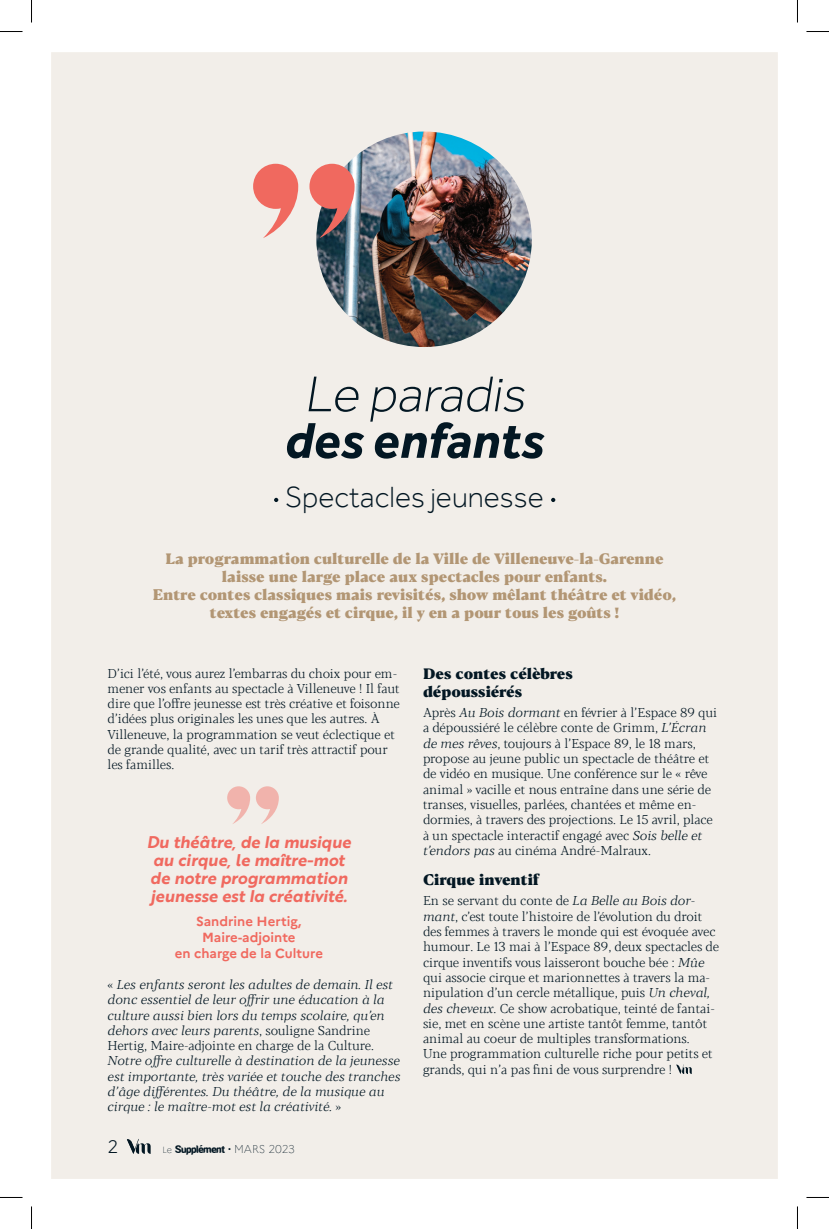
<style>
.page{position:relative;width:829px;height:1229px;background:#fff}
.page>*{position:absolute;margin:0;border:0;box-sizing:border-box;transform-origin:0 0}
.t1{font:italic 700 51.9px/46.5px "Effra";color:#031723;text-align:center}
.t2{font:300 30px "Effra";color:#031723}
.t3{font:300 18px "Marianne";color:#031723}
.t4{font:16.5px/18px "Brother 1816 Bold Italic";color:#f0695f}
.t5{font:800 15px/18px "Blacker Pro Text";color:#b29674;text-align:center}
.t6{font:800 15px/18px "Blacker Text";color:#031723}
.t7{font:700 13.2px/15.9px "Marianne";color:#f0695f;text-align:center}
.t8{font:300 12.75px/15.3px "Blacker Pro Text";color:#031723}
.t9{font:italic 300 12.75px/15.3px "Blacker Pro Text";color:#031723}
.t10{font:11.25px "Gitaluevo";color:#031723}
.s1{font-weight:300}
.s2{font-style:normal}
.s3{font-family:"Marianne";font-weight:100;font-size:9px}
.s4{font-family:"Marianne";font-weight:100}
.s5{font-style:italic}
</style>
<div class="page">
<div style="left:50px;top:51px;width:729px;height:1129px;background:#f2eee9;border:2px solid #fff"></div>
<img style="left:316px;top:131px;width:215px;height:216px;border-radius:108px">
<svg style="left:253px;top:164px;width:45px;height:74px"></svg>
<svg style="left:309px;top:164px;width:45px;height:74px;background:#c37d7a"></svg>
<svg style="left:676px;top:1064px;width:15px;height:9px"></svg>
<svg style="left:127px;top:1139px;width:24px;height:14px"></svg>
<svg style="left:227px;top:786px;width:23px;height:38px"></svg>
<svg style="left:256px;top:786px;width:23px;height:38px"></svg>
<svg style="left:274px;top:497px;width:4px;height:5px"></svg>
<svg style="left:551px;top:497px;width:4px;height:5px"></svg>
<svg style="left:0;top:31px;width:22px;height:1px"></svg>
<svg style="left:806px;top:31px;width:22px;height:1px"></svg>
<svg style="left:31px;top:0;width:1px;height:23px"></svg>
<svg style="left:31px;top:1206px;width:1px;height:22px"></svg>
<svg style="left:797px;top:0;width:1px;height:23px"></svg>
<svg style="left:797px;top:1206px;width:1px;height:22px"></svg>
<p class="t1" style="left:284px;top:369px;width:261px"><span class="s1">Leparadis </span>des enfants</p>
<p class="t2" style="left:285px;top:479px;width:260px">Spectacles jeunesse</p>
<p class="t5" style="left:153px;top:548px;width:525px">La programmation culturelle de la Ville de Villeneuve-la-Garenne laisse une large place aux spectacles pour enfants.<br>Entre contes classiques mais revisités, show mêlant théâtre et vidéo, textes engagés et cirque, il y en a pour tous les goûts !</p>
<p class="t8" style="left:108px;top:665px;width:294px">D’ici l’été, vous aurez l’embarras du choix pour em&shy;mener vos enfants au spectacle à Villeneuve ! Il faut dire que l’offre jeunesse est très créative et foisonne d’idées plus originales les unes que les autres. À Villeneuve, la programmation se veut éclectique et de grande qualité, avec un tarif très attractif pour les familles.</p>
<p class="t4" style="left:147px;top:831px;width:206px">Du théâtre, de la musique au cirque, le maître-mot de notre programmation jeunesse est la créativité.</p>
<p class="t7" style="left:175px;top:911px;width:150px">Sandrine Hertig,<br>Maire-adjointe<br>en charge de la Culture</p>
<p class="t9" style="left:108px;top:976px;width:294px"><span class="s2">«</span> Les enfants seront les adultes de demain. Il est donc essentiel de leur offrir une éducation à la culture aussi bien lors du temps scolaire, qu’en dehors avec leurs parents<span class="s2">, souligne Sandrine Hertig, Maire-adjointe en charge de la Culture.<br></span>Notre offre culturelle à destination de la jeunesse est importante, très variée et touche des tranches d’âge différentes. Du théâtre, de la musique au cirque : le maître-mot est la créativité. <span class="s2">»</span></p>
<p class="t3" style="left:108px;top:1132px;width:12px">2</p>
<p class="t10" style="left:162px;top:1143px;width:134px"><span class="s3">Le</span> Supplement <span class="s4">• MARS 2023</span></p>
<p class="t6" style="left:423px;top:665px;width:151px">Des contes célèbres dépoussiérés</p>
<p class="t8" style="left:423px;top:704px;width:295px">Après <span class="s5">Au Bois dormant</span> en février à l’Espace 89 qui a dépoussiéré le célèbre conte de Grimm, <span class="s5">L’Écran de mes rêves</span>, toujours à l’Espace 89, le 18 mars, propose au jeune public un spectacle de théâtre et de vidéo en musique. Une conférence sur le « rêve animal » vacille et nous entraîne dans une série de transes, visuelles, parlées, chantées et même en&shy;dormies, à travers des projections. Le 15 avril, place à un spectacle interactif engagé avec <span class="s5">Sois belle et t’endors pas</span> au cinéma André-Malraux.</p>
<p class="t6" style="left:423px;top:871px;width:117px">Cirque inventif</p>
<p class="t8" style="left:423px;top:892px;width:297px">En se servant du conte de <span class="s5">La Belle au Bois dor&shy;mant</span>, c’est toute l’histoire de l’évolution du droit des femmes à travers le monde qui est évoquée avec humour. Le 13 mai à l’Espace 89, deux spectacles de cirque inventifs vous laisseront bouche bée : <span class="s5">Mûe </span>qui associe cirque et marionnettes à travers la ma&shy;nipulation d’un cercle métallique, puis <span class="s5">Un cheval, des cheveux</span>. Ce show acrobatique, teinté de fantai&shy;sie, met en scène une artiste tantôt femme, tantôt animal au coeur de multiples transformations.<br>Une programmation culturelle riche pour petits et grands, qui n’a pas fini de vous surprendre !</p>
</div>
